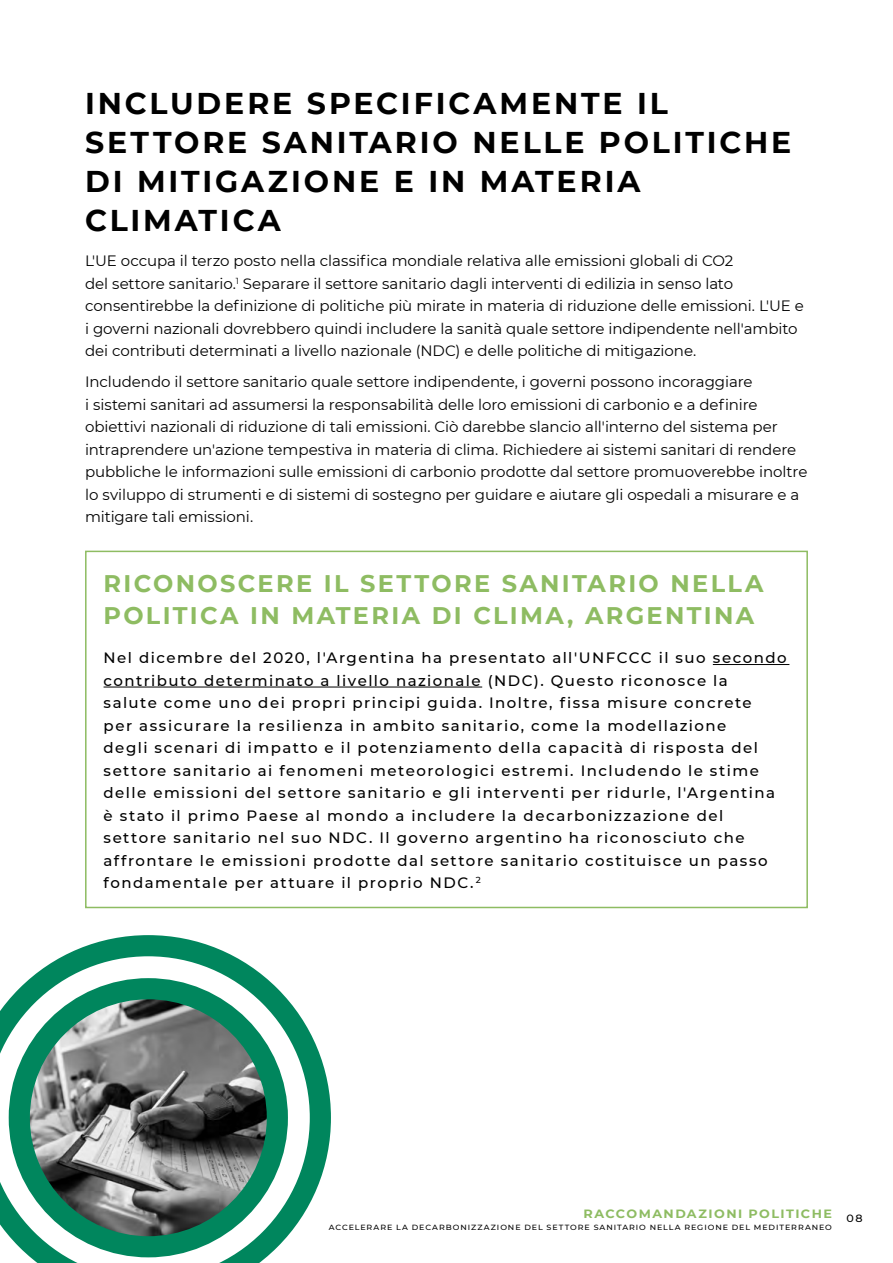
<style>
.page{position:relative;width:893px;height:1263px;background:#fff}
.page>*{position:absolute;margin:0;border:0;box-sizing:border-box;transform-origin:0 0}
.t1{font:700 30px/39px "Montserrat";letter-spacing:.095em;color:#000}
.t2{font:700 24px/31.5px "Montserrat";letter-spacing:.095em;color:#8ebc62}
.t3{font:15px/22.5px "Montserrat";letter-spacing:-.005em;color:#000}
.t4{font:500 15px/22.5px "Montserrat";letter-spacing:.095em;color:#000}
.t5{font:700 12px "Montserrat";letter-spacing:.115em;color:#8ebc62;scale:1.06 1}
.t6{font:500 10.5px "Montserrat";color:#000;scale:1.06 1}
.t7{font:500 7.5px "Montserrat";letter-spacing:.12em;color:#000;scale:1.06 1}
</style>
<div class="page">
<svg style="left:0;top:935px;width:331px;height:328px"></svg>
<svg style="left:9px;top:978px;width:279px;height:279px"></svg>
<hr style="left:713px;top:664px;width:76px;height:1px;background:#000">
<hr style="left:104px;top:687px;width:378px;height:1px;background:#000">
<div style="left:85px;top:551px;width:723px;height:357px;border:2px solid #8ebc62"></div>
<h1 class="t1" style="left:85px;top:82px;width:708px">INCLUDERE SPECIFICAMENTE IL<br>SETTORE SANITARIO NELLE POLITICHE<br>DI MITIGAZIONE E IN MATERIA<br>CLIMATICA</h1>
<p class="t3" style="left:85px;top:249px;width:720px">L'UE occupa il terzo posto nella classifica mondiale relativa alle emissioni globali di CO2<br>del settore sanitario.<sup>1</sup> Separare il settore sanitario dagli interventi di edilizia in senso lato consentirebbe la definizione di politiche più mirate in materia di riduzione delle emissioni. L'UE e i governi nazionali dovrebbero quindi includere la sanità quale settore indipendente nell'ambito dei contributi determinati a livello nazionale (NDC) e delle politiche di mitigazione.</p>
<p class="t3" style="left:85px;top:370px;width:724px">Includendo il settore sanitario quale settore indipendente, i governi possono incoraggiare<br>i sistemi sanitari ad assumersi la responsabilità delle loro emissioni di carbonio e a definire obiettivi nazionali di riduzione di tali emissioni. Ciò darebbe slancio all'interno del sistema per intraprendere un'azione tempestiva in materia di clima. Richiedere ai sistemi sanitari di rendere pubbliche le informazioni sulle emissioni di carbonio prodotte dal settore promuoverebbe inoltre lo sviluppo di strumenti e di sistemi di sostegno per guidare e aiutare gli ospedali a misurare e a mitigare tali emissioni.</p>
<h2 class="t2" style="left:104px;top:567px;width:661px">RICONOSCERE IL SETTORE SANITARIO NELLA<br>POLITICA IN MATERIA DI CLIMA, ARGENTINA</h2>
<p class="t4" style="left:104px;top:646px;width:685px">Nel dicembre del 2020, l'Argentina ha presentato all'UNFCCC il suo secondo contributo determinato a livello nazionale (NDC). Questo riconosce la<br>salute come uno dei propri principi guida. Inoltre, fissa misure concrete<br>per assicurare la resilienza in ambito sanitario, come la modellazione<br>degli scenari di impatto e il potenziamento della capacità di risposta del settore sanitario ai fenomeni meteorologici estremi. Includendo le stime delle emissioni del settore sanitario e gli interventi per ridurle, l'Argentina è stato il primo Paese al mondo a includere la decarbonizzazione del settore sanitario nel suo NDC. Il governo argentino ha riconosciuto che affrontare le emissioni prodotte dal settore sanitario costituisce un passo fondamentale per attuare il proprio NDC. <sup>2</sup></p>
<p class="t5" style="left:583px;top:1205px;width:236px">RACCOMANDAZIONI POLITICHE</p>
<p class="t7" style="left:329px;top:1222px;width:476px">ACCELERARE LA DECARBONIZZAZIONE DEL SETTORE SANITARIO NELLA REGIONE DEL MEDITERRANEO</p>
<p class="t6" style="left:847px;top:1211px;width:17px">08</p>
</div>
